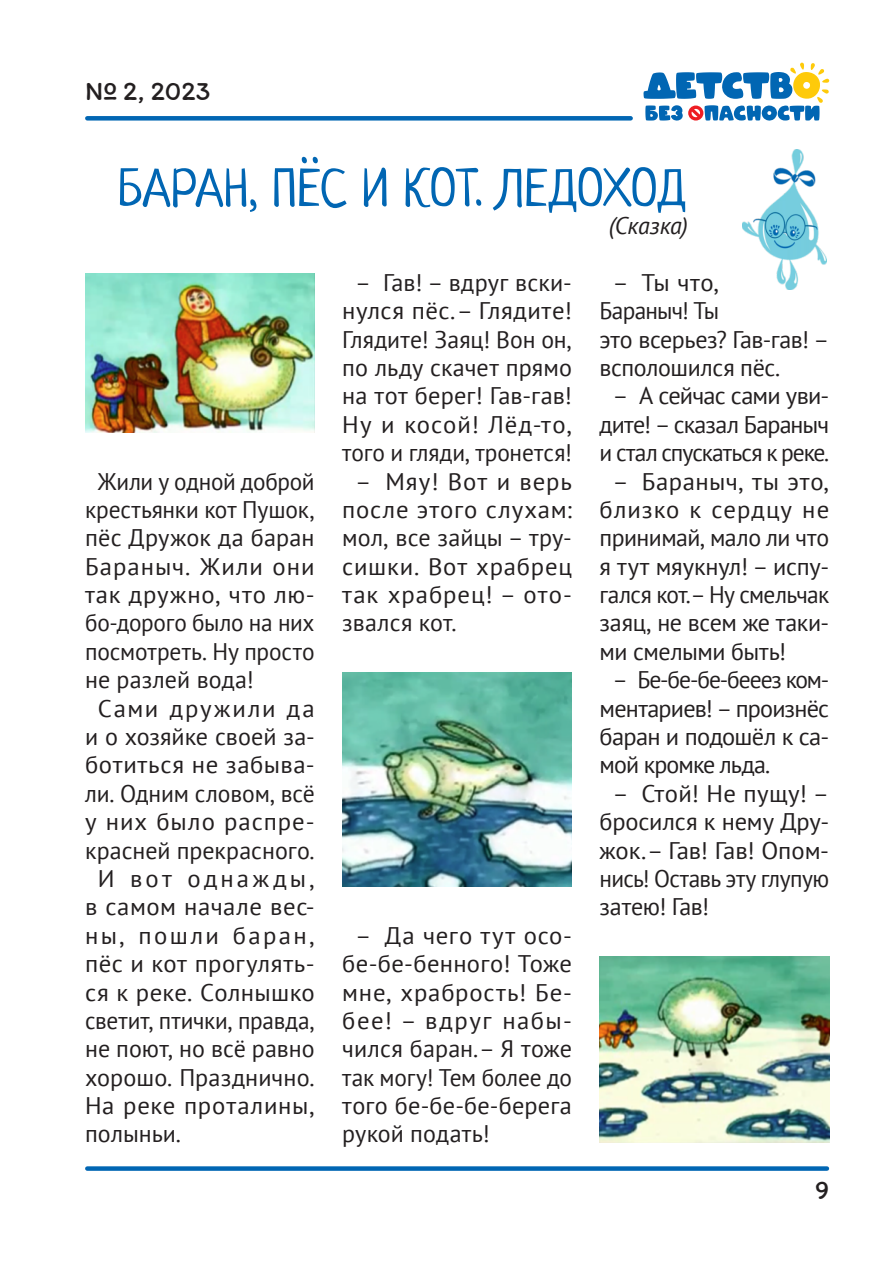
<style>
.page{position:relative;width:893px;height:1263px;background:#fff}
.page>*{position:absolute;margin:0;border:0;box-sizing:border-box;transform-origin:0 0}
.заголовок{font:52.5px "Neucha";letter-spacing:-.01em;color:#0166b3}
.t1{font:27px "Itim Cyrillic";color:#231f20}
.основа_текст{font:24px/28.3px "PT Sans";color:#231f20;text-align:justify}
.основа_текст-2{font:24px/28.3px "PT Sans";letter-spacing:-.035em;color:#231f20;text-align:center}
.основа_текст-3{font:24px/28.3px "PT Sans";letter-spacing:-.02em;color:#231f20}
.основа_текст-4{font:italic 24px "PT Sans";letter-spacing:-.015em;color:#231f20}
</style>
<div class="page">
<svg style="left:643px;top:62px;width:186px;height:59px"></svg>
<div style="left:87px;top:1166px;width:740px;height:5px;background:#0166b3"></div>
<div style="left:87px;top:116px;width:544px;height:5px;background:#0166b3"></div>
<img style="left:742px;top:149px;width:84px;height:141px">
<img style="left:85px;top:273px;width:230px;height:160px">
<img style="left:600px;top:957px;width:229px;height:185px">
<img style="left:342px;top:673px;width:230px;height:214px">
<p class="t1" style="left:85px;top:74px;width:127px">№ 2, 2023</p>
<p class="заголовок" style="left:118px;top:155px;width:570px">БАРАН, ПЁС И КОТ. ЛЕДОХОД</p>
<p class="основа_текст" style="left:85px;top:466px;width:231px;text-indent:13px">Жили у одной доброй крестьянки кот Пушок, пёс Дружок да баран Бараныч. Жили они так дружно, что лю&shy;бо-дорого было на них посмотреть. Ну просто не разлей вода!</p>
<p class="основа_текст" style="left:85px;top:693px;width:231px;text-align:center">Сами дружили да и о хозяйке своей за&shy;ботиться не забыва&shy;ли. Одним словом, всё у них было распре&shy;красней прекрасного.</p>
<p class="основа_текст" style="left:85px;top:864px;width:231px;text-indent:13px">И вот однажды, в самом начале вес&shy;ны, пошли баран, пёс и кот прогулять&shy;ся к реке. Солнышко светит, птички, правда, не поют, но всё равно хорошо. Празднично.<br>На реке проталины, полыньи.</p>
<p class="основа_текст" style="left:342px;top:268px;width:231px;text-align:center">– Гав! – вдруг вски&shy;нулся пёс.– Глядите!<br>Глядите! Заяц! Вон он, по льду скачет прямо на тот берег! Гав-гав!<br>Ну и косой! Лёд-то, того и гляди, тронется!</p>
<p class="основа_текст" style="left:342px;top:466px;width:231px;text-indent:13px">– Мяу! Вот и верь после этого слухам: мол, все зайцы – тру&shy;сишки. Вот храбрец так храбрец! – ото&shy;звался кот.</p>
<p class="основа_текст" style="left:342px;top:920px;width:231px;text-indent:13px">– Да чего тут осо&shy;бе-бе-бенного! Тоже мне, храбрость! Бе&shy;бее! – вдруг набы&shy;чился баран.– Я тоже так могу! Тем более до того бе-бе-бе-берега рукой подать!</p>
<p class="основа_текст-4" style="left:609px;top:210px;width:81px">(Сказка)</p>
<p class="основа_текст-3" style="left:600px;top:268px;width:231px;text-indent:13px">– Ты что,<br>Бараныч! Ты<br>это всерьез? Гав-гав! – всполошился пёс.</p>
<p class="основа_текст-2" style="left:600px;top:381px;width:231px">– А сейчас сами уви&shy;дите! – сказал Бараныч и стал спускаться к реке.</p>
<p class="основа_текст" style="left:600px;top:466px;width:231px;text-indent:13px">– Бараныч, ты это, близко к сердцу не принимай, мало ли что я тут мяукнул! – испу&shy;гался кот.– Ну смельчак заяц, не всем же таки&shy;ми смелыми быть!</p>
<p class="основа_текст" style="left:600px;top:665px;width:231px;text-indent:13px">– Бе-бе-бе-бееез ком&shy;ментариев! – произнёс баран и подошёл к са&shy;мой кромке льда.</p>
<p class="основа_текст" style="left:600px;top:779px;width:231px;text-indent:13px">– Стой! Не пущу! – бросился к нему Дру&shy;жок.– Гав! Гав! Опом&shy;нись! Оставь эту глупую затею! Гав!</p>
<p class="t1" style="left:815px;top:1173px;width:16px">9</p>
</div>
